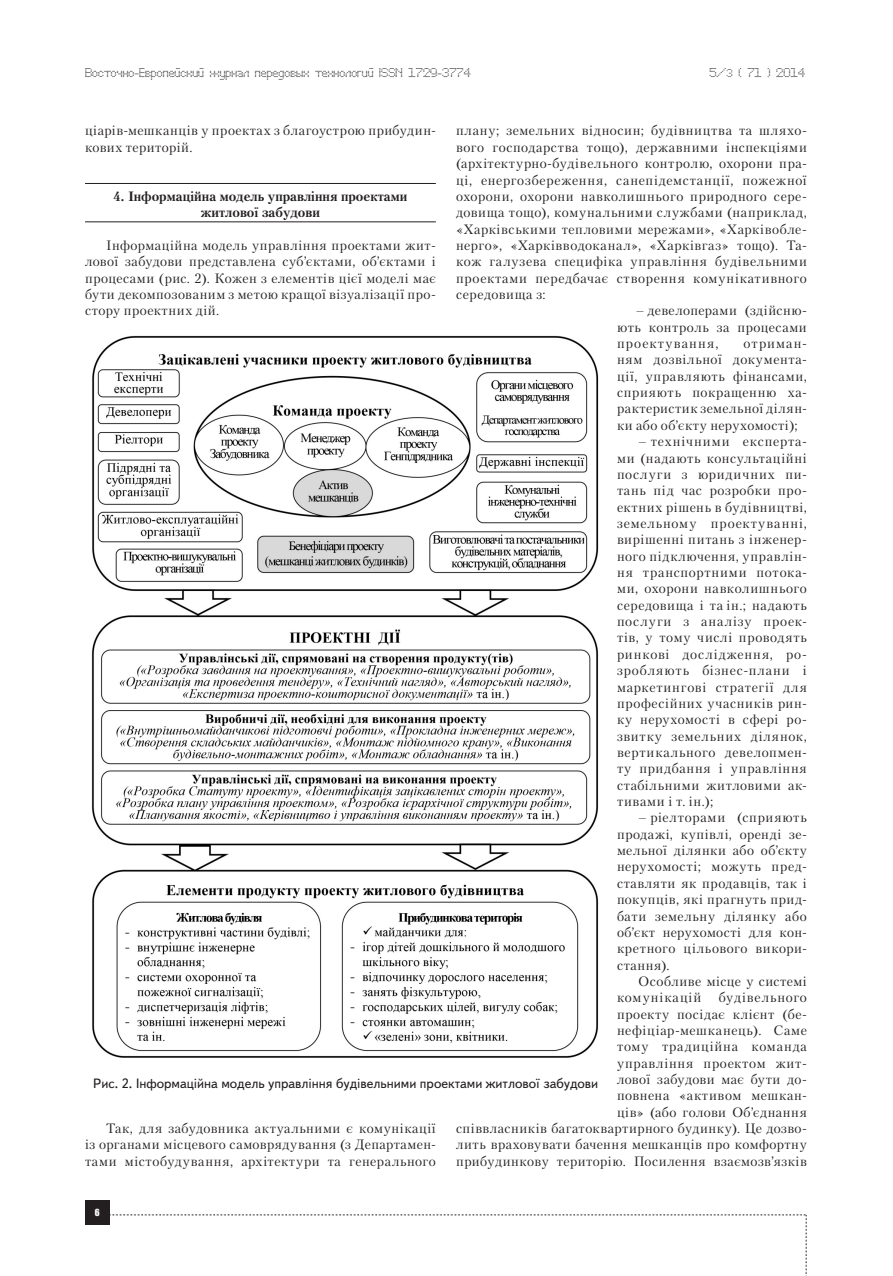
<style>
.page{position:relative;width:893px;height:1276px;background:#fff}
.page>*{position:absolute;margin:0;border:0;box-sizing:border-box;transform-origin:0 0}
.Text{font:13.5px/16.4px "Petersburg C";letter-spacing:.04em;color:#231f20;text-align:justify}
.risunok{font:13.5px "Text Book C";color:#231f20}
.Punkt{font:700 13.5px/16.4px "Petersburg C";color:#231f20;text-align:center}
.t1{font:12px "Perfo";letter-spacing:.015em;color:#231f20}
.t2{font:9px "Impact";color:#fff}
.s1{font-size:10.5px}
</style>
<div class="page">
<div style="left:85px;top:1200px;width:24px;height:25px;background:#231f20"></div>
<svg style="left:109px;top:1214px;width:698px;height:62px"></svg>
<hr style="left:85px;top:183px;width:351px;height:1px;background:#231f20">
<hr style="left:85px;top:221px;width:351px;height:1px;background:#231f20">
<img style="left:91px;top:335px;width:508px;height:723px">
<p class="t1" style="left:85px;top:65px;width:387px">Восточно-Европейский журнал передовых технологий ISSN 1729-3774</p>
<p class="t1" style="left:709px;top:65px;width:97px">5/<span class="s1">3</span> ( 71 ) 2014</p>
<p class="Text" style="left:85px;top:122px;width:352px">ціарів-мешканців у проектах з благоустрою прибудин&shy;кових територій.</p>
<p class="Punkt" style="left:114px;top:188px;width:295px">4. Інформаційна модель управління проектами житлової забудови</p>
<p class="Text" style="left:85px;top:237px;width:352px;text-indent:21px">Інформаційна модель управління проектами жит&shy;лової забудови представлена суб’єктами, об’єктами і процесами (рис. 2). Кожен з елементів цієї моделі має бути декомпозованим з метою кращої візуалізації про&shy;стору проектних дій.</p>
<p class="Text" style="left:456px;top:122px;width:352px">плану; земельних відносин; будівництва та шляхо&shy;вого господарства тощо), державними інспекціями (архітектурно-будівельного контролю, охорони пра&shy;ці, енергозбереження, санепідемстанції, пожежної охорони, охорони навколишнього природного сере&shy;довища тощо), комунальними службами (наприклад, «Харківськими тепловими мережами», «Харківобле&shy;нерго», «Харківводоканал», «Харківгаз» тощо). Та&shy;кож галузева специфіка управління будівельними проектами передбачає створення комунікативного середовища з:</p>
<p class="Text" style="left:617px;top:302px;width:191px;text-indent:19px">– девелоперами (здійсню&shy;ють контроль за процесами проектування,</p>
<p class="Text" style="left:617px;top:335px;width:191px;text-indent:126px">отриман&shy;ням дозвільної документа&shy;ції, управляють фінансами, сприяють покращенню ха&shy;рактеристик земельної ділян&shy;ки або об’єкту нерухомості);</p>
<p class="Text" style="left:617px;top:433px;width:191px;text-indent:21px">– технічними експерта&shy;ми (надають консультаційні послуги з юридичних пи&shy;тань під час розробки про&shy;ектних рішень в будівництві, земельному проектуванні, вирішенні питань з інженер&shy;ного підключення, управлін&shy;ня транспортними потока&shy;ми, охорони навколишнього середовища і та ін.; надають послуги з аналізу проек&shy;тів, у тому числі проводять ринкові дослідження, ро&shy;зробляють бізнес-плани і маркетингові стратегії для професійних учасників рин&shy;ку нерухомості в сфері ро&shy;звитку земельних ділянок, вертикального девелопмен&shy;ту придбання і управління стабільними житловими ак&shy;тивами і т. ін.);</p>
<p class="Text" style="left:617px;top:809px;width:191px;text-indent:21px">– ріелторами (сприяють продажі, купівлі, оренді зе&shy;мельної ділянки або об’єкту нерухомості; можуть пред&shy;ставляти як продавців, так і покупців, які прагнуть прид&shy;бати земельну ділянку або об’єкт нерухомості для кон&shy;кретного цільового викори&shy;стання).</p>
<p class="Text" style="left:617px;top:973px;width:191px;text-indent:21px">Особливе місце у системі комунікацій</p>
<p class="Text" style="left:456px;top:989px;width:352px;text-align:right">будівельного<br>проекту посідає клієнт (бе-<br>нефіціар-мешканець). Саме<br>тому традиційна команда<br>управління проектом жит-<br>лової забудови має бути до-<br>повнена «активом мешкан-<br>ців» (або голови Об’єднання<br>співвласників багатоквартирного будинку). Це дозво&shy;лить враховувати бачення мешканців про комфортну прибудинкову територію. Посилення взаємозв’язків</p>
<p class="risunok" style="left:93px;top:1076px;width:506px">Рис. 2. Інформаційна модель управління будівельними проектами житлової забудови</p>
<p class="Text" style="left:85px;top:1120px;width:352px;text-indent:21px">Так, для забудовника актуальними є комунікації із органами місцевого самоврядування (з Департамен&shy;тами містобудування, архітектури та генерального</p>
<p class="t2" style="left:95px;top:1205px;width:6px">6</p>
</div>
